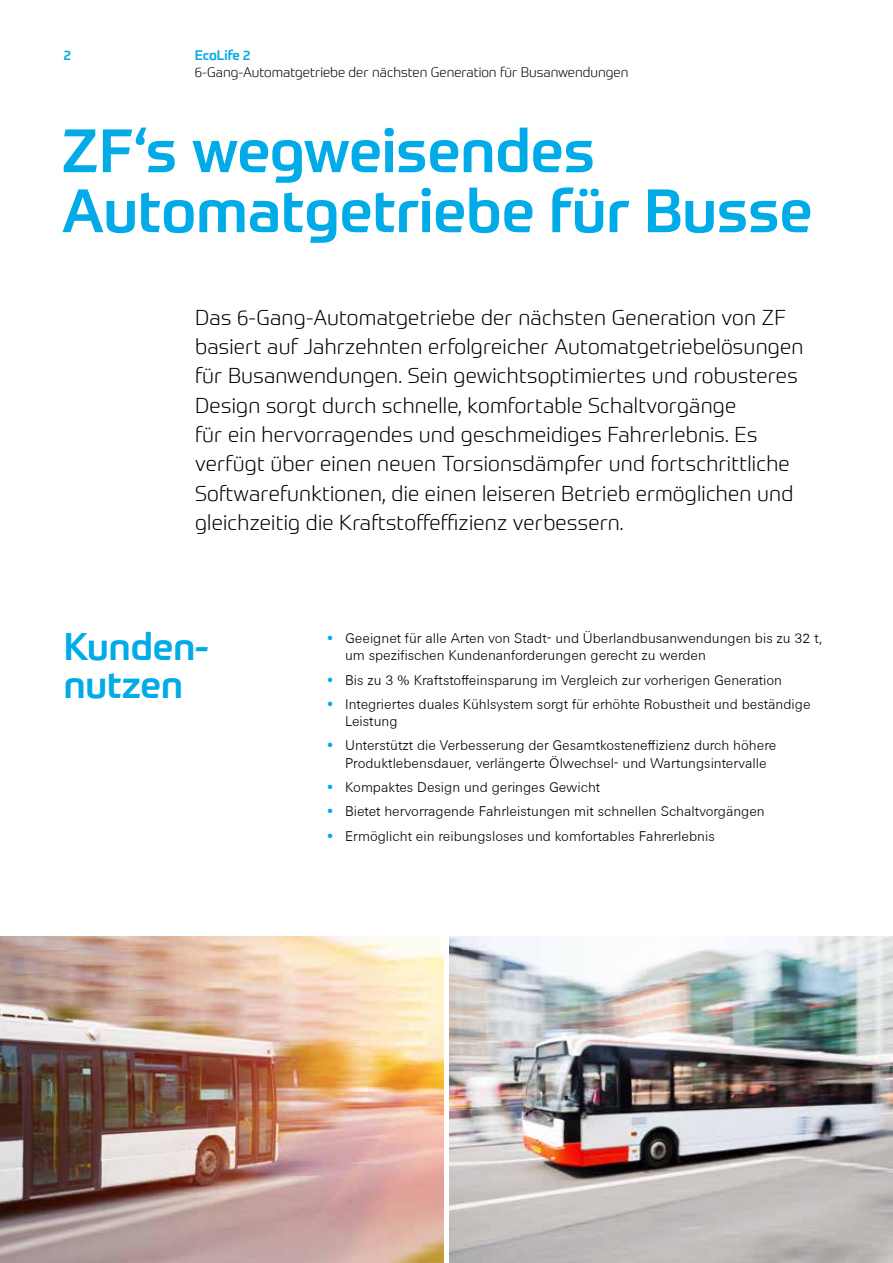
<style>
.page{position:relative;width:893px;height:1263px;background:#fff}
.page>*{position:absolute;margin:0;border:0;box-sizing:border-box;transform-origin:0 0}
.t1{font:500 60px/60px "ZF Prometo";color:#00abe7}
.t2{font:500 37.5px/37.5px "ZF Prometo";color:#00abe7}
.t3{font:300 21px/29.2px "ZF Prometo";letter-spacing:.01em;color:#000}
.t4{font:300 14.25px/17.1px "ZF Sans";color:#000}
.t5{font:300 13.5px "ZF Prometo";color:#000}
.t6{font:500 13.5px "ZF Prometo";letter-spacing:-.005em;color:#00abe7}
.s1{font-weight:500;color:#00abe7}
</style>
<div class="page">
<img style="left:0;top:936px;width:443px;height:327px">
<img style="left:449px;top:936px;width:444px;height:327px">
<p class="t6" style="left:64px;top:47px;width:9px">2</p>
<p class="t6" style="left:195px;top:47px;width:57px">EcoLife 2</p>
<p class="t5" style="left:195px;top:64px;width:435px">6-Gang-Automatgetriebe der nächsten Generation für Busanwendungen</p>
<h1 class="t1" style="left:62px;top:120px;width:752px">ZF‘s wegweisendes<br>Automatgetriebe für Busse</h1>
<p class="t3" style="left:195px;top:303px;width:610px">Das 6-Gang-Automatgetriebe der nächsten Generation von ZF basiert auf Jahrzehnten erfolgreicher Automatgetriebelösungen für Busanwendungen. Sein gewichtsoptimiertes und robusteres Design sorgt durch schnelle, komfortable Schaltvorgänge<br>für ein hervorragendes und geschmeidiges Fahrerlebnis. Es verfügt über einen neuen Torsionsdämpfer und fortschrittliche Softwarefunktionen, die einen leiseren Betrieb ermöglichen und gleichzeitig die Kraftstoffeffizienz verbessern.</p>
<h2 class="t2" style="left:64px;top:628px;width:146px">Kunden&shy;nutzen</h2>
<p class="t4" style="left:345px;top:630px;width:479px;text-indent:-19px"><span class="s1">•</span> Geeignet für alle Arten von Stadt- und Überlandbusanwendungen bis zu 32 t, um spezifischen Kundenanforderungen gerecht zu werden</p>
<p class="t4" style="left:326px;top:671px;width:458px"><span class="s1">•</span> Bis zu 3 % Kraftstoffeinsparung im Vergleich zur vorherigen Generation</p>
<p class="t4" style="left:345px;top:696px;width:467px;text-indent:-19px"><span class="s1">•</span> Integriertes duales Kühlsystem sorgt für erhöhte Robustheit und beständige<br>Leistung</p>
<p class="t4" style="left:345px;top:737px;width:433px;text-indent:-19px"><span class="s1">•</span> Unterstützt die Verbesserung der Gesamtkosteneffizienz durch höhere<br>Produktlebensdauer, verlängerte Ölwechsel- und Wartungsintervalle</p>
<p class="t4" style="left:326px;top:779px;width:276px"><span class="s1">•</span> Kompaktes Design und geringes Gewicht</p>
<p class="t4" style="left:326px;top:803px;width:440px"><span class="s1">•</span> Bietet hervorragende Fahrleistungen mit schnellen Schaltvorgängen</p>
<p class="t4" style="left:326px;top:827px;width:390px"><span class="s1">•</span> Ermöglicht ein reibungsloses und komfortables Fahrerlebnis</p>
</div>
